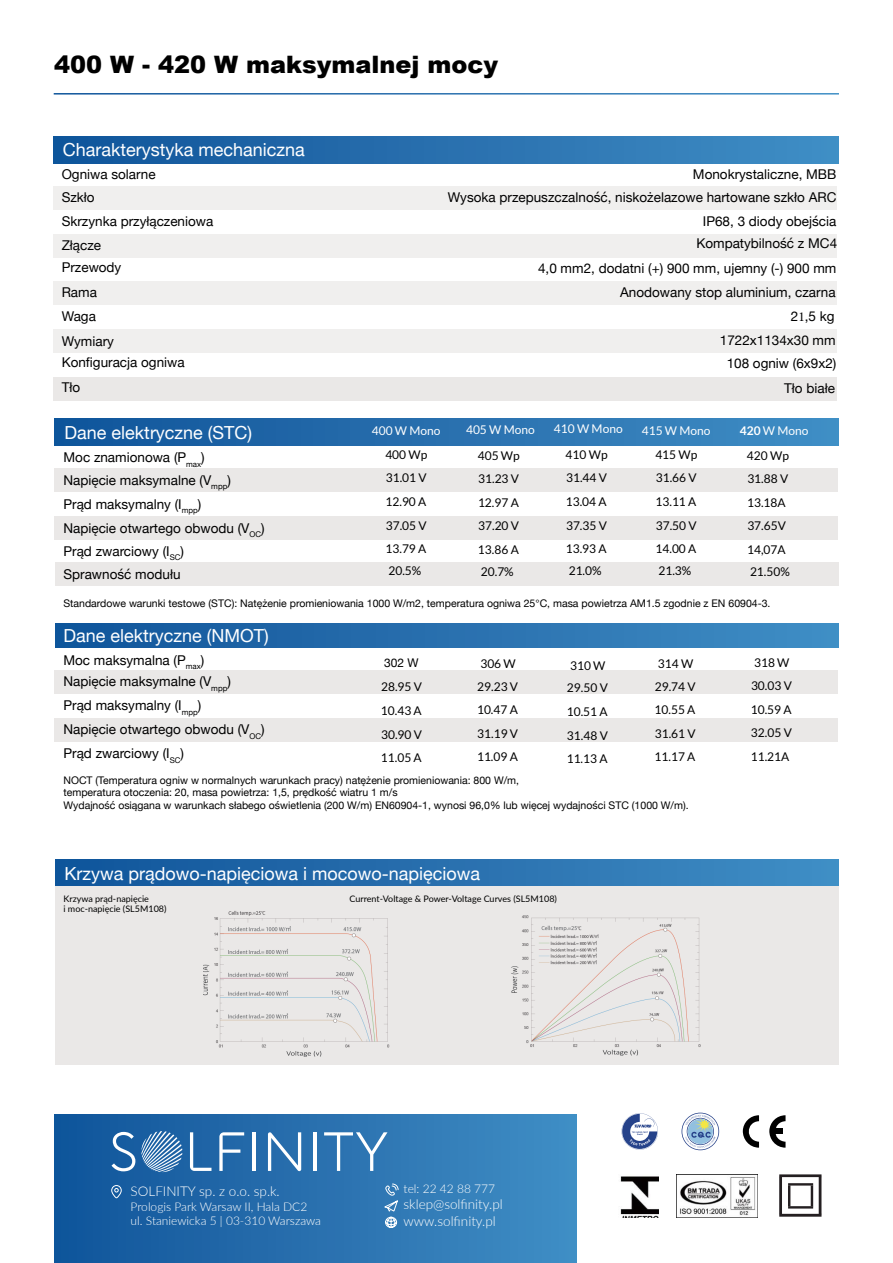
<style>
.page{position:relative;width:893px;height:1263px;background:#fff}
.page>*{position:absolute;margin:0;border:0;box-sizing:border-box;transform-origin:0 0}
.t1{font:900 24px "Arial";color:#000}
.t2{font:18px "Helvetica Neue";color:#fff}
.t3{font:13.5px/24.2px "Helvetica Neue";color:#000}
.t4{font:300 13.5px/16.2px "Lato";color:#fff}
.t5{font:12px/23.2px "Lato";color:#000}
.t6{font:300 12px/14.4px "Lato";color:#fff}
.t7{font:12px/24.5px "Lato";color:#fff}
.t8{font:12px "Helvetica Neue";color:#000}
.t9{font:10.5px/12.6px "Helvetica Neue";color:#000}
.t10{font:9px/10.8px "Lato";color:#000}
.s1{font-family:"Minion Pro"}
.s2{font-weight:700}
.s3{color:#000}
</style>
<div class="page">
<div style="left:54px;top:136px;width:785px;height:27px;background:linear-gradient(to right,#10549a,#418dc5)"></div>
<div style="left:54px;top:186px;width:783px;height:24px;background:#f0efee"></div>
<div style="left:54px;top:234px;width:783px;height:23px;background:#f0efee"></div>
<div style="left:54px;top:418px;width:785px;height:27px;background:linear-gradient(to right,#10549a,#418dc4)"></div>
<div style="left:54px;top:468px;width:783px;height:24px;background:#eae8e7"></div>
<div style="left:54px;top:516px;width:783px;height:24px;background:#eae8e7"></div>
<div style="left:56px;top:562px;width:783px;height:24px;background:#eae8e7"></div>
<div style="left:56px;top:624px;width:783px;height:23px;background:linear-gradient(to right,#10549a,#418ec5)"></div>
<div style="left:56px;top:859px;width:783px;height:27px;background:linear-gradient(to right,#10549a,#418ec5)"></div>
<div style="left:54px;top:670px;width:783px;height:24px;background:#eae8e7"></div>
<div style="left:54px;top:718px;width:783px;height:24px;background:#eae8e7"></div>
<div style="left:56px;top:886px;width:783px;height:179px;background:#eae8e7"></div>
<svg style="left:681px;top:1113px;width:38px;height:37px"></svg>
<svg style="left:742px;top:1115px;width:17px;height:33px"></svg>
<svg style="left:769px;top:1115px;width:16px;height:33px"></svg>
<div style="left:772px;top:1129px;width:11px;height:5px;background:#000"></div>
<svg style="left:622px;top:1113px;width:36px;height:37px"></svg>
<div style="left:54px;top:1114px;width:523px;height:149px;background:linear-gradient(to right,#10549a,#418dc4)"></div>
<div style="left:54px;top:281px;width:783px;height:24px;background:#f0efee"></div>
<div style="left:54px;top:329px;width:783px;height:24px;background:#f0efee"></div>
<svg style="left:111px;top:1185px;width:11px;height:13px"></svg>
<svg style="left:384px;top:1184px;width:14px;height:44px"></svg>
<div style="left:54px;top:377px;width:783px;height:24px;background:#eae8e7"></div>
<img style="left:620px;top:1176px;width:38px;height:41px">
<img style="left:676px;top:1174px;width:81px;height:43px">
<hr style="left:779px;top:1214px;width:42px;height:3px;background:#241f21">
<hr style="left:779px;top:1177px;width:3px;height:37px;background:#241f21">
<hr style="left:779px;top:1174px;width:42px;height:3px;background:#241f21">
<hr style="left:819px;top:1177px;width:2px;height:37px;background:#241f21">
<hr style="left:788px;top:1206px;width:25px;height:2px;background:#241f21">
<hr style="left:788px;top:1185px;width:2px;height:21px;background:#241f21">
<hr style="left:788px;top:1183px;width:25px;height:2px;background:#241f21">
<hr style="left:811px;top:1185px;width:2px;height:21px;background:#241f21">
<img style="left:511px;top:915px;width:190px;height:141px">
<img style="left:204px;top:911px;width:186px;height:146px">
<svg style="left:112px;top:1132px;width:23px;height:39px"></svg>
<svg style="left:190px;top:1132px;width:21px;height:39px"></svg>
<svg style="left:219px;top:1132px;width:25px;height:39px"></svg>
<hr style="left:252px;top:1132px;width:3px;height:39px;background:#fff">
<svg style="left:268px;top:1132px;width:33px;height:40px"></svg>
<hr style="left:314px;top:1132px;width:3px;height:39px;background:#fff">
<svg style="left:324px;top:1132px;width:63px;height:39px"></svg>
<svg style="left:141px;top:1131px;width:41px;height:41px"></svg>
<h1 class="t1" style="left:54px;top:47px;width:446px">400 W - 420 W maksymalnej mocy</h1>
<h2 class="t2" style="left:63px;top:137px;width:244px">Charakterystyka mechaniczna</h2>
<p class="t3" style="left:62px;top:164px;width:95px;line-height:22.6px">Ogniwa solarne<br>Szkło</p>
<p class="t3" style="left:62px;top:210px;width:153px">Skrzynka przyłączeniowa<br>Złącze</p>
<p class="t3" style="left:62px;top:256px;width:61px">Przewody<br>Rama<br>Waga<br>Wymiary</p>
<p class="t3" style="left:62px;top:351px;width:124px">Konfiguracja ogniwa</p>
<p class="t3" style="left:448px;top:164px;width:390px;line-height:22.6px;text-align:right">Monokrystaliczne, MBB<br>Wysoka przepuszczalność, niskożelazowe hartowane szkło ARC</p>
<p class="t3" style="left:696px;top:211px;width:142px;line-height:22.5px;text-align:center">IP68, 3 diody obejścia<br>Kompatybilność z MC4</p>
<p class="t3" style="left:538px;top:257px;width:300px;text-align:right">4,0 mm2, dodatni (+) 900 mm, ujemny (-) 900 mm<br>Anodowany stop aluminium, czarna<br>2<span class="s1">1</span>,5 kg<br>1722x1134x30 mm</p>
<p class="t3" style="left:727px;top:352px;width:111px">108 ogniw (6x9x2)</p>
<p class="t3" style="left:62px;top:376px;width:20px">Tło</p>
<p class="t3" style="left:784px;top:377px;width:52px">Tło białe</p>
<h2 class="t2" style="left:65px;top:419px;width:189px">Dane elektryczne (STC)</h2>
<p class="t3" style="left:63px;top:447px;width:169px;line-height:22.6px">Moc znamionowa (P<sub>max</sub>)<br>Napięcie maksymalne (V<sub>mpp</sub>)</p>
<p class="t3" style="left:63px;top:493px;width:203px;line-height:23.4px">Prąd maksymalny (I<sub>mpp</sub>)<br>Napięcie otwartego obwodu (V<sub>OC</sub>)<br>Prąd zwarciowy (I<sub>SC</sub>)<br>Sprawność modułu</p>
<p class="t7" style="left:372px;top:419px;width:70px">400 W Mono</p>
<p class="t7" style="left:466px;top:418px;width:70px">405 W Mono</p>
<p class="t7" style="left:554px;top:417px;width:70px">410 W Mono</p>
<p class="t7" style="left:642px;top:419px;width:70px">415 W Mono</p>
<p class="t5" style="left:385px;top:443px;width:44px">400 Wp</p>
<p class="t5" style="left:478px;top:444px;width:44px">405 Wp</p>
<p class="t5" style="left:566px;top:443px;width:44px">410 Wp</p>
<p class="t5" style="left:655px;top:443px;width:44px">415 Wp</p>
<p class="t5" style="left:386px;top:466px;width:42px">31.01 V</p>
<p class="t5" style="left:478px;top:467px;width:42px">31.23 V</p>
<p class="t5" style="left:566px;top:466px;width:42px">31.44 V</p>
<p class="t5" style="left:656px;top:466px;width:42px">31.66 V</p>
<p class="t5" style="left:386px;top:490px;width:42px">12.90 A</p>
<p class="t5" style="left:478px;top:490px;width:42px">12.97 A</p>
<p class="t5" style="left:566px;top:490px;width:42px">13.04 A</p>
<p class="t5" style="left:655px;top:490px;width:42px">13.11 A</p>
<p class="t5" style="left:386px;top:513px;width:42px">37.05 V</p>
<p class="t5" style="left:478px;top:514px;width:42px">37.20 V</p>
<p class="t5" style="left:566px;top:513px;width:42px">37.35 V</p>
<p class="t5" style="left:656px;top:513px;width:42px">37.50 V</p>
<p class="t5" style="left:386px;top:537px;width:42px">13.79 A</p>
<p class="t5" style="left:478px;top:537px;width:42px">13.86 A</p>
<p class="t5" style="left:566px;top:537px;width:42px">13.93 A</p>
<p class="t5" style="left:655px;top:537px;width:42px">14.00 A</p>
<p class="t5" style="left:388px;top:559px;width:34px">20.5%</p>
<p class="t5" style="left:481px;top:560px;width:34px">20.7%</p>
<p class="t5" style="left:569px;top:559px;width:34px">21.0%</p>
<p class="t5" style="left:658px;top:559px;width:34px">21.3%</p>
<p class="t7" style="left:747px;top:419px;width:63px;text-indent:-7px"><span class="s2">420</span> W Mono<br><span class="s3">420 Wp</span></p>
<p class="t5" style="left:747px;top:467px;width:44px">31.88 V<br>13.18A<br>37.65V<br>14,07A<br>21.50%</p>
<p class="t9" style="left:63px;top:597px;width:708px">Standardowe warunki testowe (STC): Natężenie promieniowania 1000 W/m2, temperatura ogniwa 25°C, masa powietrza AM1.5 zgodnie z EN 60904-3.</p>
<h2 class="t2" style="left:63px;top:622px;width:207px">Dane elektryczne (NMOT)</h2>
<p class="t3" style="left:63px;top:650px;width:169px;line-height:21.5px">Moc maksymalna (P<sub>max</sub>)<br>Napięcie maksymalne (V<sub>mpp</sub>)</p>
<p class="t3" style="left:63px;top:694px;width:203px">Prąd maksymalny (I<sub>mpp</sub>)<br>Napięcie otwartego obwodu (V<sub>OC</sub>)<br>Prąd zwarciowy (I<sub>SC</sub>)</p>
<p class="t8" style="left:384px;top:654px;width:36px">302 W</p>
<p class="t5" style="left:480px;top:652px;width:37px">306 W</p>
<p class="t5" style="left:570px;top:653px;width:37px">310 W</p>
<p class="t5" style="left:658px;top:652px;width:37px">314 W</p>
<p class="t5" style="left:381px;top:675px;width:42px">28.95 V</p>
<p class="t5" style="left:477px;top:674px;width:42px">29.23 V</p>
<p class="t5" style="left:567px;top:676px;width:42px">29.50 V</p>
<p class="t5" style="left:655px;top:674px;width:42px">29.74 V</p>
<p class="t5" style="left:381px;top:699px;width:42px">10.43 A</p>
<p class="t5" style="left:477px;top:698px;width:42px">10.47 A</p>
<p class="t5" style="left:567px;top:700px;width:42px">10.51 A</p>
<p class="t5" style="left:655px;top:698px;width:42px">10.55 A</p>
<p class="t5" style="left:381px;top:723px;width:42px">30.90 V</p>
<p class="t5" style="left:477px;top:722px;width:42px">31.19 V</p>
<p class="t5" style="left:567px;top:724px;width:42px">31.48 V</p>
<p class="t5" style="left:655px;top:722px;width:42px">31.61 V</p>
<p class="t5" style="left:381px;top:746px;width:42px">11.05 A</p>
<p class="t5" style="left:477px;top:745px;width:42px">11.09 A</p>
<p class="t5" style="left:567px;top:747px;width:42px">11.13 A</p>
<p class="t5" style="left:655px;top:745px;width:42px">11.17 A</p>
<p class="t9" style="left:63px;top:774px;width:627px">NOCT (Temperatura ogniw w normalnych warunkach pracy) natężenie promieniowania: 800 W/m,<br>temperatura otoczenia: 20, masa powietrza: 1,5, prędkość wiatru 1 m/s<br>Wydajność osiągana w warunkach słabego oświetlenia (200 W/m) EN60904-1, wynosi 96,0% lub więcej wydajności STC (1000 W/m).</p>
<h2 class="t2" style="left:65px;top:860px;width:417px">Krzywa prądowo-napięciowa i mocowo-napięciowa</h2>
<p class="t10" style="left:63px;top:892px;width:105px">Krzywa prąd-napięcie<br>i moc-napięcie (SL5M108)</p>
<p class="t10" style="left:350px;top:892px;width:209px">Current-Voltage &amp; Power-Voltage Curves (SL5M108)</p>
<p class="t5" style="left:751px;top:651px;width:43px">318 W<br>30.03 V<br>10.59 A<br>32.05 V<br>11.21A</p>
<p class="t4" style="left:131px;top:1183px;width:151px">SOLFINITY sp. z o.o. sp.k.</p>
<p class="t6" style="left:131px;top:1199px;width:192px">Prologis Park Warsaw II, Hala DC2 ul. Staniewicka 5 | 03-310 Warszawa</p>
<p class="t6" style="left:404px;top:1181px;width:93px">tel: 22 42 88 777</p>
<p class="t4" style="left:404px;top:1196px;width:101px">sklep@solfinity.pl www.solfinity.pl</p>
</div>
